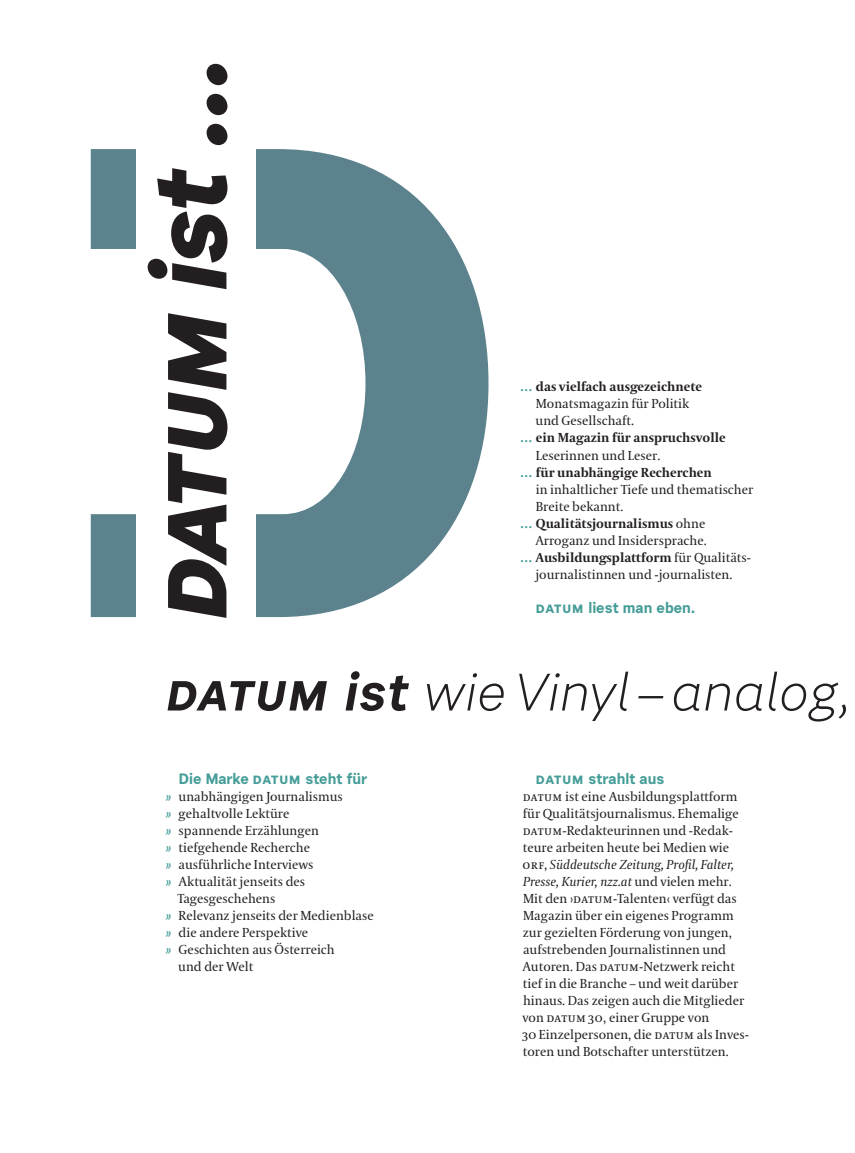
<style>
.page{position:relative;width:855px;height:1153px;background:#fff}
.page>*{position:absolute;margin:0;border:0;box-sizing:border-box;transform-origin:0 0}
.t1{font:italic 700 103.5px "Urban Grotesk Me Bl";color:#231f20}
.t2{font:italic 52.5px "Urban Grotesk Li Se";letter-spacing:.01em;color:#231f20}
.t3{font:700 15px "Urban Grotesk Re Bo";color:#459d98}
.t4{font:12.9px/17px "Coranto 2";color:#231f20}
.t5{font:700 12.9px "Coranto 2";color:#231f20}
.s1{font-style:italic;color:#459d98}
.s2{font-weight:400}
.s3{font-family:"Urban Grotesk Re Bo";font-weight:700}
.s4{font-weight:700;font-style:italic;color:#459d98}
.s5{font-style:italic}
</style>
<div class="page">
<svg style="left:91px;top:149px;width:397px;height:468px;fill:#5c838d"></svg>
<div style="left:136px;top:0;width:119px;height:621px;background:#fff"></div>
<h1 class="t1" style="left:123px;top:619px;width:566px;rotate:-90deg">Datum ist ...</h1>
<p class="t5" style="left:521px;top:379px;width:183px"><span class="s1">…</span> das vielfach ausgezeichnete</p>
<p class="t4" style="left:536px;top:396px;width:155px">Monatsmagazin für Politik</p>
<p class="t4" style="left:535px;top:413px;width:100px">und Gesellschaft.</p>
<p class="t5" style="left:521px;top:430px;width:206px"><span class="s1">…</span> ein Magazin für anspruchsvolle</p>
<p class="t4" style="left:536px;top:447px;width:126px">Leserinnen und Leser.</p>
<p class="t5" style="left:521px;top:464px;width:193px"><span class="s1">…</span> für unabhängige Recherchen</p>
<p class="t4" style="left:536px;top:481px;width:219px">in inhaltlicher Tiefe und thematischer</p>
<p class="t4" style="left:536px;top:498px;width:89px">Breite bekannt.</p>
<p class="t5" style="left:521px;top:515px;width:186px"><span class="s1">…</span> Qualitätsjournalismus <span class="s2">ohne</span></p>
<p class="t4" style="left:535px;top:532px;width:173px">Arroganz und Insidersprache.</p>
<p class="t5" style="left:521px;top:549px;width:232px"><span class="s1">…</span> Ausbildungsplattform <span class="s2">für Qualitäts-</span></p>
<p class="t4" style="left:535px;top:566px;width:198px">journalistinnen und -journalisten.</p>
<p class="t3" style="left:536px;top:597px;width:161px">DATUM liest man eben.</p>
<h2 class="t2" style="left:166px;top:659px;width:686px"><span class="s3">DATUM ist</span> wieVinyl –analog,</h2>
<p class="t3" style="left:179px;top:769px;width:190px">Die Marke DATUM steht für</p>
<p class="t4" style="left:166px;top:788px;width:178px"><span class="s4">»</span> unabhängigen Journalismus</p>
<p class="t4" style="left:166px;top:805px;width:125px"><span class="s4">»</span> gehaltvolle Lektüre</p>
<p class="t4" style="left:166px;top:822px;width:155px"><span class="s4">»</span> spannende Erzählungen</p>
<p class="t4" style="left:166px;top:839px;width:146px"><span class="s4">»</span> tiefgehende Recherche</p>
<p class="t4" style="left:166px;top:856px;width:149px"><span class="s4">»</span> ausführliche Interviews</p>
<p class="t4" style="left:166px;top:873px;width:141px"><span class="s4">»</span> Aktualität jenseits des</p>
<p class="t4" style="left:177px;top:890px;width:99px">Tagesgeschehens</p>
<p class="t4" style="left:166px;top:907px;width:209px"><span class="s4">»</span> Relevanz jenseits der Medienblase</p>
<p class="t4" style="left:166px;top:924px;width:144px"><span class="s4">»</span> die andere Perspektive</p>
<p class="t4" style="left:166px;top:941px;width:170px"><span class="s4">»</span> Geschichten aus Österreich</p>
<p class="t4" style="left:178px;top:958px;width:77px">und der Welt</p>
<p class="t3" style="left:536px;top:769px;width:130px">DATUM strahlt aus</p>
<p class="t4" style="left:522px;top:788px;width:227px">DATUM ist eine Ausbildungsplattform für Qualitätsjournalismus. Ehemalige DATUM-Redakteurinnen und -Redak&shy;teure arbeiten heute bei Medien wie ORF, <span class="s5">Süddeutsche Zeitung, Profil, Falter, Presse, Kurier, nzz.at</span> und vielen mehr.<br>Mit den ›DATUM-Talenten‹ verfügt das Magazin über ein eigenes Programm zur gezielten Förderung von jungen, aufstrebenden Journalistinnen und Autoren. Das DATUM-Netzwerk reicht tief in die Branche – und weit darüber hinaus. Das zeigen auch die Mitglieder von DATUM 30, einer Gruppe von<br>30 Einzelpersonen, die DATUM als Inves&shy;toren und Botschafter unterstützen.</p>
</div>
